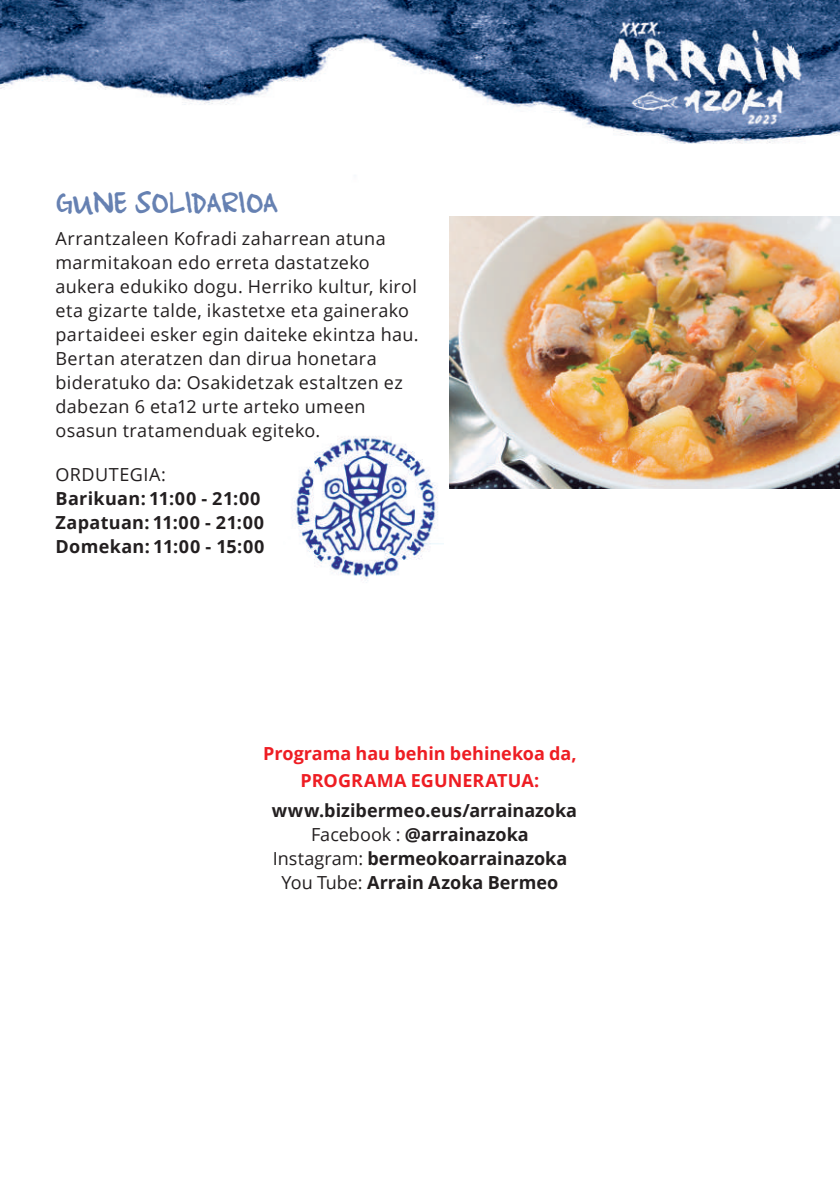
<style>
.page{position:relative;width:840px;height:1191px;background:#fff}
.page>*{position:absolute;margin:0;border:0;box-sizing:border-box;transform-origin:0 0}
.t1{font:32px "Ampersand";letter-spacing:-.03em;color:#6681b2}
.t2{font:18px/24px "Open Sans";letter-spacing:.02em;color:#231f20}
.t3{font:700 18px/24px "Open Sans";color:#231f20;text-align:center}
.t4{font:700 18px/24px "Open Sans";letter-spacing:.02em;color:#231f20}
.t5{font:700 18px/27.6px "Open Sans";color:#ee1d23;text-align:center}
.s1{font-weight:400}
</style>
<div class="page">
<img style="left:0;top:0;width:839px;height:144px">
<img style="left:292px;top:436px;width:151px;height:147px">
<img style="left:449px;top:217px;width:390px;height:271px">
<h1 class="t1" style="left:55px;top:187px;width:224px">GUNE SOLIDARIOA</h1>
<p class="t2" style="left:55px;top:226px;width:364px">Arrantzaleen Kofradi zaharrean atuna marmitakoan edo erreta dastatzeko aukera edukiko dogu. Herriko kultur, kirol eta gizarte talde, ikastetxe eta gainerako partaideei esker egin daiteke ekintza hau.<br>Bertan ateratzen dan dirua honetara bideratuko da: Osakidetzak estaltzen ez dabezan 6 eta12 urte arteko umeen osasun tratamenduak egiteko.</p>
<p class="t2" style="left:55px;top:461px;width:112px">ORDUTEGIA:</p>
<p class="t4" style="left:55px;top:485px;width:210px">Barikuan: 11:00 - 21:00<br>Zapatuan: 11:00 - 21:00<br>Domekan: 11:00 - 15:00</p>
<p class="t5" style="left:263px;top:739px;width:315px">Programa hau behin behinekoa da,<br>PROGRAMA EGUNERATUA:</p>
<p class="t3" style="left:272px;top:798px;width:306px">www.bizibermeo.eus/arrainazoka<br><span class="s1">Facebook :</span> @arrainazoka<br><span class="s1">Instagram:</span> bermeokoarrainazoka<br><span class="s1">You Tube:</span> Arrain Azoka Bermeo</p>
</div>
